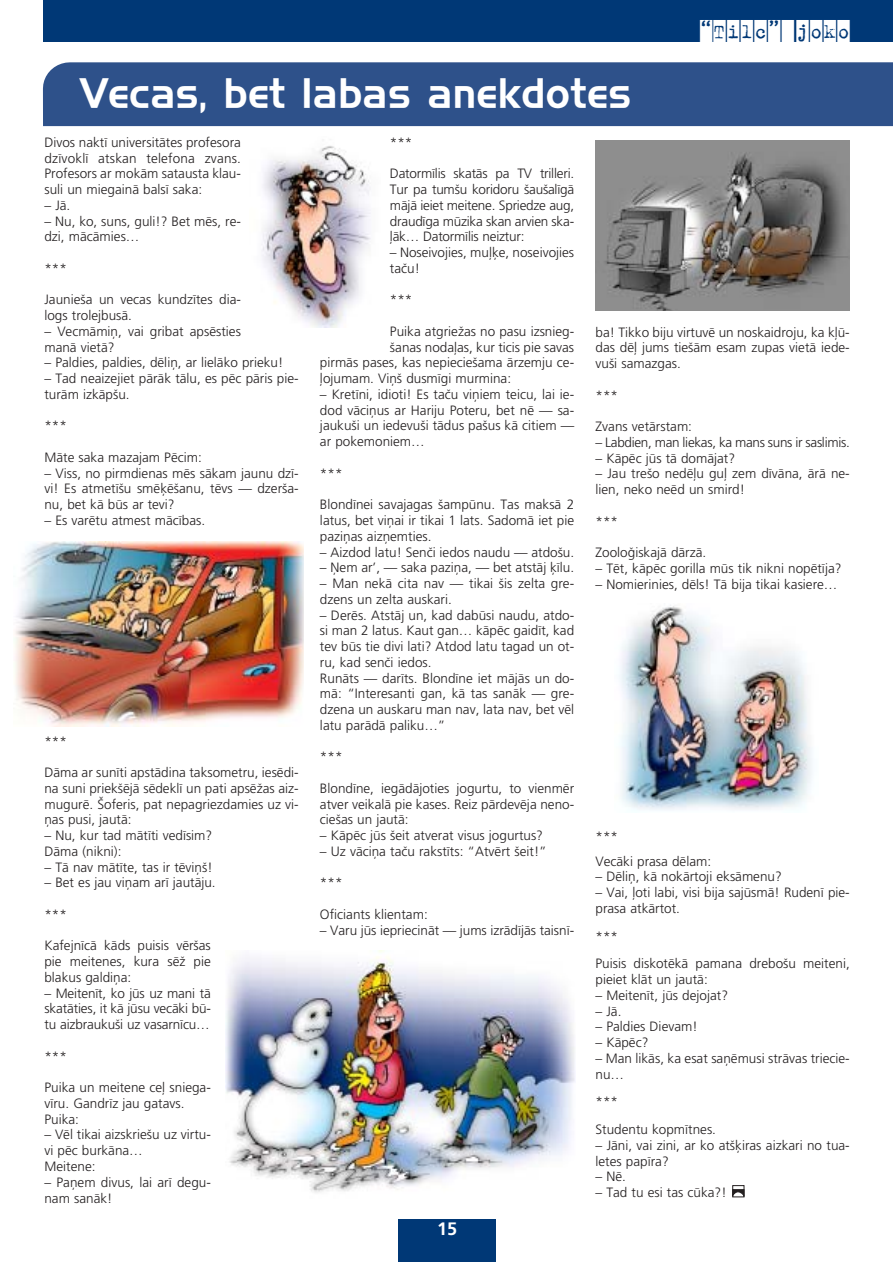
<style>
.page{position:relative;width:893px;height:1262px;background:#fff}
.page>*{position:absolute;margin:0;border:0;box-sizing:border-box;transform-origin:0 0}
.t1{font:45px "Lat Handel Gothic";color:#fff;scale:.93 1}
.t2{font:22.5px "Trixie Cyr Cameo";letter-spacing:.055em;color:#fff}
.t3{font:700 18px "Lat Frutiger";color:#fff}
.t4{font:300 13.5px/15.8px "Frutiger Lat";color:#231f20}
.t5{font:300 13.5px "Frutiger Lat";letter-spacing:-.02em;color:#231f20}
</style>
<div class="page">
<svg style="left:732px;top:1185px;width:12px;height:11px"></svg>
<svg style="left:732px;top:1187px;width:12px;height:8px"></svg>
<div style="left:43px;top:0;width:849px;height:41px;background:#003876"></div>
<div style="left:43px;top:62px;width:849px;height:64px;background:#2e518a"></div>
<div style="left:398px;top:1219px;width:98px;height:42px;background:#003876"></div>
<img style="left:15px;top:542px;width:288px;height:184px">
<img style="left:225px;top:950px;width:350px;height:243px">
<img style="left:595px;top:140px;width:254px;height:171px">
<img style="left:619px;top:605px;width:193px;height:206px">
<img style="left:261px;top:146px;width:110px;height:182px">
<h1 class="t1" style="left:80px;top:76px;width:595px">Vecas, bet labas anekdotes</h1>
<h2 class="t2" style="left:700px;top:20px;width:151px">“TILC” JOKO</h2>
<p class="t4" style="left:44px;top:135px;width:198px;text-align:justify">Divos naktî universitåtes profesora dzîvoklî atskan telefona zvans.<br>Profesors ar mokåm satausta klau&shy;suli un miegainå balsî saka:</p>
<p class="t4" style="left:44px;top:198px;width:27px">– Jå.</p>
<p class="t4" style="left:44px;top:214px;width:198px">– Nu, ko, suns, guli!? Bet més, re&shy;dzi, måcåmies…</p>
<p class="t4" style="left:44px;top:261px;width:24px">***</p>
<p class="t4" style="left:44px;top:292px;width:198px">Jaunießa un vecas kundzîtes dia&shy;logs trolejbuså.</p>
<p class="t4" style="left:44px;top:324px;width:198px">– Vecmåmiñ, vai gribat apsésties manå vietå?</p>
<p class="t4" style="left:44px;top:355px;width:240px">– Paldies, paldies, déliñ, ar lielåko prieku!</p>
<p class="t4" style="left:44px;top:371px;width:256px">– Tad neaizejiet påråk tålu, es péc påris pie&shy;turåm izkåpßu.</p>
<p class="t4" style="left:44px;top:418px;width:24px">***</p>
<p class="t4" style="left:44px;top:450px;width:159px">Måte saka mazajam Pécim:</p>
<p class="t4" style="left:44px;top:466px;width:256px;text-align:justify">– Viss, no pirmdienas més såkam jaunu dzî&shy;vi! Es atmetîßu smé˚éßanu, tévs — dzerßa&shy;nu, bet kå büs ar tevi?</p>
<p class="t4" style="left:44px;top:513px;width:162px">– Es varétu atmest måcîbas.</p>
<p class="t4" style="left:44px;top:733px;width:24px">***</p>
<p class="t4" style="left:44px;top:765px;width:256px;text-align:justify">Dåma ar sunîti apstådina taksometru, iesédi&shy;na suni priekßéjå sédeklî un pati apséΩas aiz&shy;muguré. Íoferis, pat nepagriezdamies uz vi&shy;ñas pusi, jautå:</p>
<p class="t4" style="left:44px;top:828px;width:169px">– Nu, kur tad måtîti vedîsim?<br>Dåma (nikni):</p>
<p class="t4" style="left:44px;top:859px;width:170px">– Tå nav måtîte, tas ir téviñß!</p>
<p class="t4" style="left:44px;top:875px;width:173px">– Bet es jau viñam arî jautåju.</p>
<p class="t4" style="left:44px;top:907px;width:24px">***</p>
<p class="t4" style="left:44px;top:938px;width:168px;text-align:justify">Kafejnîcå kåds puisis vérßas pie meitenes, kura séΩ pie blakus galdiña:</p>
<p class="t4" style="left:44px;top:985px;width:168px;text-align:justify">– Meitenît, ko jüs uz mani tå skatåties, it kå jüsu vecåki bü&shy;tu aizbraukußi uz vasarnîcu…</p>
<p class="t4" style="left:44px;top:1048px;width:24px">***</p>
<p class="t4" style="left:44px;top:1080px;width:168px">Puika un meitene ce¬ sniega&shy;vîru. Gandrîz jau gatavs.<br>Puika:</p>
<p class="t4" style="left:44px;top:1127px;width:168px">– Vél tikai aizskrießu uz virtu&shy;vi péc burkåna…<br>Meitene:</p>
<p class="t4" style="left:44px;top:1174px;width:168px">– Pañem divus, lai arî degu&shy;nam sanåk!</p>
<p class="t4" style="left:390px;top:135px;width:24px">***</p>
<p class="t4" style="left:390px;top:166px;width:186px;text-align:justify">Datormîlis skatås pa TV trilleri.<br>Tur pa tumßu koridoru ßaußalîgå måjå ieiet meitene. Spriedze aug, draudîga müzika skan arvien ska-¬åk… Datormîlis neiztur:</p>
<p class="t4" style="left:390px;top:245px;width:186px">– Noseivojies, mu¬˚e, noseivojies taçu!</p>
<p class="t4" style="left:390px;top:292px;width:24px">***</p>
<p class="t4" style="left:390px;top:324px;width:186px">Puika atgrieΩas no pasu izsnieg-</p>
<p class="t4" style="left:390px;top:340px;width:186px">ßanas noda¬as, kur ticis pie savas</p>
<p class="t4" style="left:320px;top:355px;width:256px">pirmås pases, kas nepiecießama årzemju ce-</p>
<p class="t4" style="left:320px;top:371px;width:193px">¬ojumam. Viñß dusmîgi murmina:</p>
<p class="t4" style="left:320px;top:387px;width:256px;text-align:justify">– Kretîni, idioti! Es taçu viñiem teicu, lai ie&shy;dod våciñus ar Hariju Poteru, bet né — sa&shy;jaukußi un iedevußi tådus paßus kå citiem — ar pokemoniem…</p>
<p class="t4" style="left:320px;top:466px;width:24px">***</p>
<p class="t4" style="left:320px;top:497px;width:256px;text-align:justify">Blondînei savajagas ßampünu. Tas makså 2 latus, bet viñai ir tikai 1 lats. Sadomå iet pie paziñas aizñemties.</p>
<p class="t4" style="left:320px;top:544px;width:256px">– Aizdod latu! Sençi iedos naudu — atdoßu.</p>
<p class="t4" style="left:320px;top:560px;width:256px">– ˆem ar’, — saka paziña, — bet atståj ˚îlu.</p>
<p class="t4" style="left:320px;top:576px;width:256px">– Man nekå cita nav — tikai ßis zelta gre&shy;dzens un zelta auskari.</p>
<p class="t4" style="left:320px;top:607px;width:256px">– Derés. Atståj un, kad dabüsi naudu, atdo&shy;si man 2 latus. Kaut gan… kåpéc gaidît, kad tev büs tie divi lati? Atdod latu tagad un ot&shy;ru, kad sençi iedos.<br>Runåts — darîts. Blondîne iet måjås un do&shy;må: “Interesanti gan, kå tas sanåk — gre&shy;dzena un auskaru man nav, lata nav, bet vél latu parådå paliku…”</p>
<p class="t4" style="left:320px;top:749px;width:24px">***</p>
<p class="t4" style="left:320px;top:781px;width:256px;text-align:justify">Blondîne, iegådåjoties jogurtu, to vienmér atver veikalå pie kases. Reiz pårdevéja neno&shy;cießas un jautå:</p>
<p class="t4" style="left:320px;top:828px;width:224px">– Kåpéc jüs ßeit atverat visus jogurtus?</p>
<p class="t4" style="left:320px;top:844px;width:228px">– Uz våciña taçu rakstîts: “Atvért ßeit!”</p>
<p class="t4" style="left:320px;top:875px;width:24px">***</p>
<p class="t4" style="left:320px;top:907px;width:109px">Oficiants klientam:</p>
<p class="t4" style="left:320px;top:922px;width:256px">– Varu jüs iepriecinåt — jums izrådîjås taisnî-</p>
<h3 class="t3" style="left:437px;top:1222px;width:22px">15</h3>
<p class="t4" style="left:595px;top:325px;width:256px;text-align:justify">ba! Tikko biju virtuvé un noskaidroju, ka k¬ü&shy;das dé¬ jums tießåm esam zupas vietå iede&shy;vußi samazgas.</p>
<p class="t4" style="left:595px;top:388px;width:24px">***</p>
<p class="t4" style="left:595px;top:419px;width:98px">Zvans vetårstam:</p>
<p class="t5" style="left:595px;top:436px;width:256px">– Labdien, man liekas, ka mans suns ir saslimis.</p>
<p class="t4" style="left:595px;top:451px;width:141px">– Kåpéc jüs tå domåjat?</p>
<p class="t4" style="left:595px;top:466px;width:256px">– Jau treßo nedé¬u gu¬ zem dîvåna, årå ne&shy;lien, neko neéd un smird!</p>
<p class="t4" style="left:595px;top:514px;width:24px">***</p>
<p class="t4" style="left:595px;top:545px;width:112px">Zoolo©iskajå dårzå.</p>
<p class="t4" style="left:595px;top:561px;width:247px">– Tét, kåpéc gorilla müs tik nikni nopétîja?</p>
<p class="t4" style="left:595px;top:577px;width:243px">– Nomierinies, déls! Tå bija tikai kasiere…</p>
<p class="t4" style="left:595px;top:824px;width:117px;line-height:24.8px">***<br>Vecåki prasa délam:</p>
<p class="t4" style="left:595px;top:869px;width:188px">– Déliñ, kå nokårtoji eksåmenu?</p>
<p class="t4" style="left:595px;top:885px;width:256px">– Vai, ¬oti labi, visi bija sajüsmå! Rudenî pie&shy;prasa atkårtot.</p>
<p class="t4" style="left:595px;top:922px;width:256px;line-height:27.8px">***<br>Puisis diskotékå pamana dreboßu meiteni,</p>
<p class="t4" style="left:595px;top:972px;width:114px">pieiet klåt un jautå:</p>
<p class="t4" style="left:595px;top:988px;width:134px">– Meitenît, jüs dejojat?</p>
<p class="t4" style="left:595px;top:1003px;width:27px">– Jå.</p>
<p class="t4" style="left:595px;top:1019px;width:104px">– Paldies Dievam!</p>
<p class="t4" style="left:595px;top:1035px;width:54px">– Kåpéc?</p>
<p class="t4" style="left:595px;top:1051px;width:256px">– Man likås, ka esat sañémusi stråvas triecie&shy;nu…</p>
<p class="t4" style="left:595px;top:1088px;width:122px;line-height:27.8px">***<br>Studentu kopmîtnes.</p>
<p class="t4" style="left:595px;top:1138px;width:256px">– Jåni, vai zini, ar ko atß˚iras aizkari no tua&shy;letes papîra?</p>
<p class="t4" style="left:595px;top:1169px;width:32px">– Né.</p>
<p class="t4" style="left:595px;top:1185px;width:133px">– Tad tu esi tas cüka?!</p>
</div>
